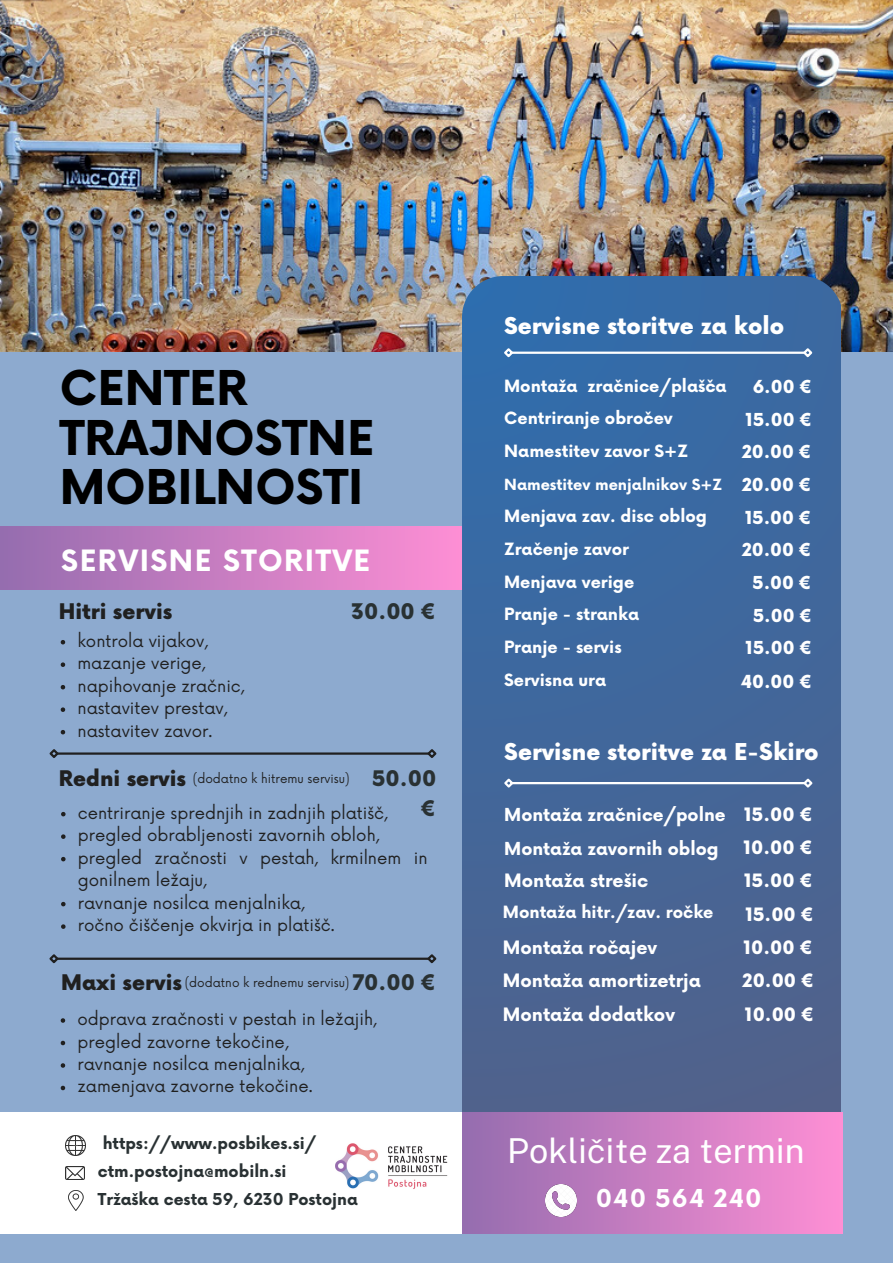
<style>
.page{position:relative;width:893px;height:1264px;background:#fff}
.page>*{position:absolute;margin:0;border:0;box-sizing:border-box;transform-origin:0 0}
.t1{font:700 46.65px/49.5px "Now";color:#000}
.t2{font:34.2px "Public Sans";color:#fff}
.t3{font:700 28.65px "Now";letter-spacing:.05em;color:#fff}
.t4{font:700 24px "Now";letter-spacing:.045em;color:#fff}
.t5{font:900 22.65px "Now";color:#fff}
.t6{font:900 21px "Now";letter-spacing:.005em;color:#202020}
.t7{font:900 21px/29.2px "Now";color:#293133;text-align:right}
.t8{font:700 18px/33.5px "Now";color:#fff}
.t9{font:900 18px/34.2px "Now";color:#fff}
.t10{font:900 17.55px "Now";color:#fff}
.t11{font:900 17.4px/32.7px "Now";color:#fff;text-align:center}
.t12{font:700 17.4px "Now";color:#fff}
.t13{font:16.5px/22.5px "Now";color:#202020}
.t14{font:700 16.5px "Now";color:#fff}
.t15{font:700 16.05px/28px "Now";color:#293133}
.t16{font:700 15px "Now";color:#fff}
.t17{font:12px "Now";color:#202020}
</style>
<div class="page">
<div style="left:0;top:0;width:892px;height:1262px;background:#8daacf"></div>
<img style="left:0;top:0;width:892px;height:352px">
<div style="left:0;top:1112px;width:482px;height:121px;background:#fff"></div>
<img style="left:66px;top:1135px;width:20px;height:20px">
<img style="left:69px;top:1190px;width:14px;height:20px">
<img style="left:66px;top:1166px;width:19px;height:13px">
<div style="left:0;top:527px;width:464px;height:62px;background:linear-gradient(to right,#956daf,#fe8fd5)"></div>
<svg style="left:462px;top:276px;width:378px;height:836px;background:#41669b"></svg>
<div style="left:462px;top:1112px;width:380px;height:121px;background:linear-gradient(to right,#956daf,#fe8fd4)"></div>
<hr style="left:512px;top:351px;width:292px;height:3px;background:#fff">
<svg style="left:502px;top:346px;width:13px;height:13px"></svg>
<svg style="left:801px;top:346px;width:13px;height:13px"></svg>
<img style="left:545px;top:1184px;width:32px;height:32px">
<hr style="left:512px;top:782px;width:292px;height:2px;background:#fff">
<svg style="left:502px;top:776px;width:13px;height:13px"></svg>
<svg style="left:801px;top:776px;width:13px;height:13px"></svg>
<hr style="left:57px;top:957px;width:372px;height:2px;background:#202020">
<svg style="left:49px;top:954px;width:11px;height:10px"></svg>
<svg style="left:425px;top:954px;width:12px;height:10px"></svg>
<hr style="left:57px;top:752px;width:372px;height:2px;background:#202020">
<svg style="left:49px;top:749px;width:12px;height:9px"></svg>
<svg style="left:425px;top:749px;width:12px;height:9px"></svg>
<img style="left:335px;top:1143px;width:113px;height:46px">
<svg style="left:61px;top:640px;width:4px;height:4px"></svg>
<svg style="left:61px;top:662px;width:4px;height:5px"></svg>
<svg style="left:61px;top:685px;width:4px;height:4px"></svg>
<svg style="left:61px;top:707px;width:4px;height:5px"></svg>
<svg style="left:61px;top:730px;width:4px;height:4px"></svg>
<svg style="left:61px;top:1018px;width:4px;height:4px"></svg>
<svg style="left:61px;top:1040px;width:4px;height:5px"></svg>
<svg style="left:61px;top:1063px;width:4px;height:4px"></svg>
<svg style="left:61px;top:1085px;width:4px;height:5px"></svg>
<svg style="left:61px;top:812px;width:5px;height:4px"></svg>
<svg style="left:61px;top:834px;width:5px;height:4px"></svg>
<svg style="left:61px;top:856px;width:5px;height:5px"></svg>
<svg style="left:61px;top:901px;width:5px;height:5px"></svg>
<svg style="left:61px;top:924px;width:5px;height:4px"></svg>
<h1 class="t1" style="left:60px;top:366px;width:316px">CENTER<br>TRAJNOSTNE<br>MOBILNOSTI</h1>
<h3 class="t3" style="left:61px;top:545px;width:310px">SERVISNE STORITVE</h3>
<p class="t7" style="left:351px;top:598px;width:87px">30.00 €</p>
<p class="t6" style="left:59px;top:600px;width:115px">Hitri servis</p>
<p class="t13" style="left:77px;top:630px;width:168px">kontrola vijakov, mazanje verige, napihovanje zračnic, nastavitev prestav, nastavitev zavor.</p>
<p class="t6" style="left:59px;top:767px;width:129px">Redni servis</p>
<p class="t7" style="left:372px;top:765px;width:66px">50.00 €</p>
<p class="t17" style="left:193px;top:772px;width:158px">(dodatno k hitremu servisu)</p>
<p class="t13" style="left:78px;top:802px;width:351px">centriranje sprednjih in zadnjih platišč, pregled obrabljenosti zavornih obloh, pregled zračnosti v pestah, krmilnem in gonilnem ležaju,<br>ravnanje nosilca menjalnika,<br>ročno čiščenje okvirja in platišč.</p>
<p class="t6" style="left:61px;top:970px;width:122px">Maxi servis</p>
<p class="t7" style="left:352px;top:968px;width:85px">70.00 €</p>
<p class="t17" style="left:185px;top:975px;width:166px">(dodatno k rednemu servisu)</p>
<p class="t13" style="left:77px;top:1008px;width:300px">odprava zračnosti v pestah in ležajih, pregled zavorne tekočine,<br>ravnanje nosilca menjalnika, zamenjava zavorne tekočine.</p>
<p class="t15" style="left:98px;top:1129px;width:261px">https://www.posbikes.si/ ctm.postojna@mobiln.si<br>Tržaška cesta 59, 6230 Postojna</p>
<h3 class="t5" style="left:504px;top:313px;width:282px">Servisne storitve za kolo</h3>
<p class="t14" style="left:504px;top:377px;width:224px">Montaža zračnice/plašča</p>
<p class="t11" style="left:752px;top:371px;width:61px">6.00 €</p>
<p class="t14" style="left:504px;top:409px;width:170px">Centriranje obročev</p>
<p class="t11" style="left:745px;top:404px;width:68px">15.00 €</p>
<p class="t14" style="left:504px;top:442px;width:185px">Namestitev zavor S+Z</p>
<p class="t11" style="left:742px;top:436px;width:71px">20.00 €</p>
<p class="t16" style="left:504px;top:476px;width:219px">Namestitev menjalnikov S+Z</p>
<p class="t11" style="left:742px;top:469px;width:71px">20.00 €</p>
<p class="t14" style="left:504px;top:507px;width:204px">Menjava zav. disc oblog</p>
<p class="t11" style="left:745px;top:502px;width:68px">15.00 €</p>
<p class="t14" style="left:504px;top:540px;width:126px">Zračenje zavor</p>
<p class="t11" style="left:742px;top:534px;width:71px">20.00 €</p>
<p class="t14" style="left:504px;top:573px;width:132px">Menjava verige</p>
<p class="t11" style="left:752px;top:567px;width:61px">5.00 €</p>
<p class="t14" style="left:504px;top:605px;width:136px">Pranje - stranka</p>
<p class="t14" style="left:504px;top:638px;width:119px">Pranje - servis</p>
<p class="t11" style="left:745px;top:600px;width:68px">5.00 €<br>15.00 €</p>
<p class="t14" style="left:504px;top:671px;width:103px">Servisna ura</p>
<p class="t10" style="left:740px;top:672px;width:73px">40.00 €</p>
<h3 class="t5" style="left:504px;top:739px;width:316px">Servisne storitve za E-Skiro</h3>
<p class="t12" style="left:504px;top:805px;width:223px">Montaža zračnice/polne</p>
<p class="t12" style="left:504px;top:839px;width:216px">Montaža zavornih oblog</p>
<p class="t9" style="left:744px;top:798px;width:70px">15.00 €</p>
<p class="t9" style="left:743px;top:831px;width:71px">10.00 €</p>
<p class="t8" style="left:504px;top:864px;width:146px">Montaža strešic</p>
<p class="t9" style="left:744px;top:864px;width:70px">15.00 €</p>
<p class="t14" style="left:503px;top:903px;width:212px">Montaža hitr./zav. ročke</p>
<p class="t9" style="left:745px;top:898px;width:70px">15.00 €</p>
<p class="t8" style="left:503px;top:931px;width:156px">Montaža ročajev</p>
<p class="t9" style="left:743px;top:931px;width:71px">10.00 €</p>
<p class="t8" style="left:503px;top:965px;width:199px">Montaža amortizetrja<br>Montaža dodatkov</p>
<p class="t9" style="left:742px;top:964px;width:73px">20.00 €<br>10.00 €</p>
<h2 class="t2" style="left:507px;top:1130px;width:299px">Pokličite za termin</h2>
<h3 class="t4" style="left:595px;top:1184px;width:167px">040 564 240</h3>
</div>
